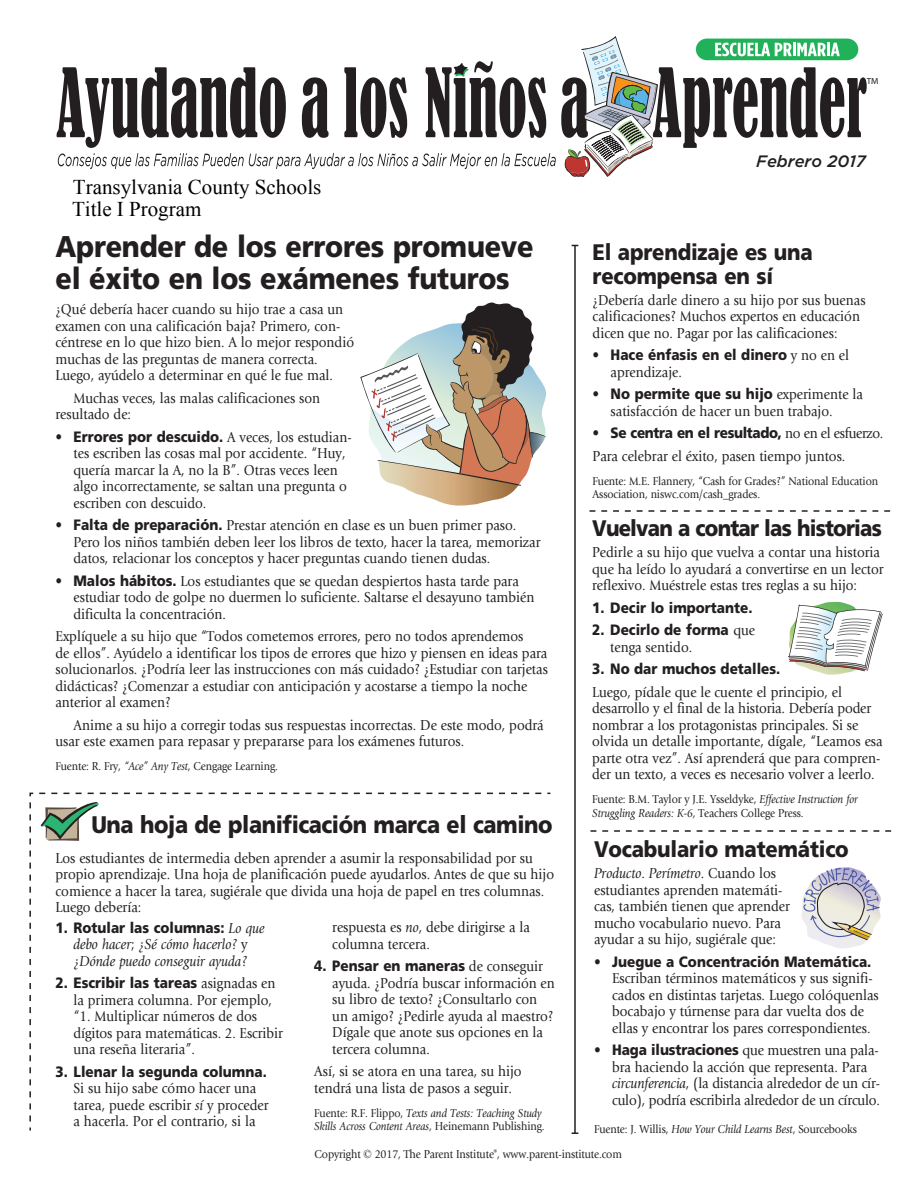
<style>
.page{position:relative;width:918px;height:1188px;background:#fff}
.page>*{position:absolute;margin:0;border:0;box-sizing:border-box;transform-origin:0 0}
.Heading_Large{font:900 30px/31.5px "Frutiger LT Std";letter-spacing:-.01em;color:#231f20;scale:.9 1}
.Heading_2{font:900 24px "Frutiger LT Std";letter-spacing:-.02em;color:#231f20;scale:.9 1}
.Heading_3{font:900 22.5px/24px "Frutiger LT Std";letter-spacing:-.01em;color:#231f20;scale:.9 1}
.Heading_3-2{font:900 22.5px "Frutiger LT Std";letter-spacing:-.04em;color:#231f20;scale:.9 1}
.t1{font:21px/21.8px "Times New Roman";color:#000}
.t2{font:italic 500 16.5px "Gotham";color:#231f20}
.Body_Text{font:15px/16.5px "Giovanni";color:#231f20;scale:.9 1}
.Bulleted_Text{font:15px/16.5px "Giovanni";color:#231f20;scale:.9 1}
.Bulleted_Text-2{font:900 15px/16.5px "Frutiger LT Std";color:#231f20;scale:.9 1}
.Bulleted_Text-3{font:italic 15px/16.5px "Giovanni";color:#231f20;text-align:center;scale:.9 1}
.Bulleted_Text-4{font:900 15px "Frutiger LT Std";letter-spacing:-.025em;color:#231f20;scale:.9 1}
.Source_Font{font:12px/13.5px "Giovanni";letter-spacing:-.01em;color:#231f20;scale:.9 1}
.Source_Font-2{font:italic 12px/13.5px "Giovanni";letter-spacing:-.01em;color:#231f20;scale:.9 1}
.t3{font:8.85px "Myriad Pro";color:#231f20}
.s1{font-family:"Frutiger LT Std";font-weight:900}
.s2{font-style:italic}
.s3{font-family:"Frutiger LT Std";font-weight:900;font-style:normal}
.s4{font-style:normal}
.s5{font-family:"Giovanni";font-weight:400}
.s6{font-family:"Times New Roman"}
</style>
<div class="page">
<hr style="left:574px;top:246px;width:2px;height:887px;background:#231f20">
<svg style="left:572px;top:1132px;width:6px;height:2px"></svg>
<svg style="left:590px;top:510px;width:300px;height:2px"></svg>
<svg style="left:591px;top:830px;width:300px;height:2px"></svg>
<svg style="left:29px;top:792px;width:522px;height:339px"></svg>
<svg style="left:41px;top:802px;width:58px;height:39px"></svg>
<svg style="left:57px;top:36px;width:810px;height:141px"></svg>
<svg style="left:788px;top:602px;width:95px;height:73px"></svg>
<svg style="left:801px;top:867px;width:80px;height:81px"></svg>
<svg style="left:360px;top:302px;width:186px;height:204px"></svg>
<p class="t3" style="left:867px;top:76px;width:13px">TM</p>
<h3 class="t1" style="left:72px;top:176px;width:251px">Transylvania County Schools<br>Title I Program</h3>
<p class="Heading_Large" style="left:56px;top:231px;width:533px">Aprender de los errores promueve el éxito en los exámenes futuros</p>
<p class="Body_Text" style="left:56px;top:301px;width:333px">¿Qué debería hacer cuando su hijo trae a casa un examen con una calificación baja? Primero, con&shy;céntrese en lo que hizo bien. A lo mejor respondió muchas de las preguntas de manera correcta.<br>Luego, ayúdelo a determinar en qué le fue mal.</p>
<p class="Body_Text" style="left:56px;top:390px;width:296px;text-indent:18px">Muchas veces, las malas calificaciones son resultado de:</p>
<p class="Bulleted_Text" style="left:74px;top:429px;width:311px;text-indent:-18px"><span class="s1">• Errores por descuido.</span> A veces, los estudian&shy;tes escriben las cosas mal por accidente. “Huy, quería marcar la A, no la B”. Otras veces leen algo incorrectamente, se saltan una pregunta o escriben con descuido.</p>
<p class="Bulleted_Text" style="left:74px;top:517px;width:520px;text-indent:-18px"><span class="s1">• Falta de preparación.</span> Prestar atención en clase es un buen primer paso.<br>Pero los niños también deben leer los libros de texto, hacer la tarea, memorizar datos, relacionar los conceptos y hacer preguntas cuando tienen dudas.</p>
<p class="Bulleted_Text" style="left:74px;top:573px;width:514px;text-indent:-18px"><span class="s1">• Malos hábitos.</span> Los estudiantes que se quedan despiertos hasta tarde para estudiar todo de golpe no duermen lo suficiente. Saltarse el desayuno también dificulta la concentración.</p>
<p class="Body_Text" style="left:56px;top:628px;width:549px">Explíquele a su hijo que “Todos cometemos errores, pero no todos aprendemos<br>de ellos”. Ayúdelo a identificar los tipos de errores que hizo y piensen en ideas para solucionarlos. ¿Podría leer las instrucciones con más cuidado? ¿Estudiar con tarjetas didácticas? ¿Comenzar a estudiar con anticipación y acostarse a tiempo la noche anterior al examen?</p>
<p class="Body_Text" style="left:56px;top:717px;width:544px;text-indent:18px">Anime a su hijo a corregir todas sus respuestas incorrectas. De este modo, podrá usar este examen para repasar y prepararse para los exámenes futuros.</p>
<p class="Source_Font" style="left:56px;top:760px;width:249px">Fuente: R. Fry, <span class="s2">“Ace” Any Test</span>, Cengage Learning.</p>
<p class="Heading_2" style="left:92px;top:810px;width:514px">Una hoja de planificación marca el camino</p>
<p class="Body_Text" style="left:56px;top:850px;width:556px">Los estudiantes de intermedia deben aprender a asumir la responsabilidad por su propio aprendizaje. Una hoja de planificación puede ayudarlos. Antes de que su hijo comience a hacer la tarea, sugiérale que divida una hoja de papel en tres columnas.<br>Luego debería:</p>
<p class="Bulleted_Text-3" style="left:56px;top:920px;width:234px"><span class="s3">1. Rotular las columnas:</span> Lo que debo hacer<span class="s4">;</span> ¿Sé cómo hacerlo? <span class="s4">y </span>¿Dónde puedo conseguir ayuda?</p>
<p class="Bulleted_Text" style="left:74px;top:975px;width:234px;text-indent:-18px"><span class="s1">2. Escribir las tareas</span> asignadas en la primera columna. Por ejemplo, “1. Multiplicar números de dos dígitos para matemáticas. 2. Escribir una reseña literaria”.</p>
<p class="Bulleted_Text" style="left:74px;top:1064px;width:218px;text-indent:-18px"><span class="s1">3. Llenar la segunda columna.<br></span>Si su hijo sabe cómo hacer una tarea, puede escribir <span class="s2">sí</span> y proceder a hacerla. Por el contrario, si la</p>
<p class="Bulleted_Text" style="left:332px;top:919px;width:221px">respuesta es <span class="s2">no</span>, debe dirigirse a la columna tercera.</p>
<p class="Bulleted_Text" style="left:332px;top:958px;width:249px;text-indent:-18px"><span class="s1">4. Pensar en maneras</span> de conseguir ayuda. ¿Podría buscar información en su libro de texto? ¿Consultarlo con un amigo? ¿Pedirle ayuda al maestro?<br>Dígale que anote sus opciones en la tercera columna.</p>
<p class="Body_Text" style="left:314px;top:1063px;width:232px">Así, si se atora en una tarea, su hijo tendrá una lista de pasos a seguir.</p>
<p class="Source_Font-2" style="left:314px;top:1106px;width:257px"><span class="s4">Fuente: R.F. Flippo,</span> Texts and Tests: Teaching Study<br>Skills Across Content Areas<span class="s4">, Heinemann Publishing.</span></p>
<p class="t2" style="left:756px;top:150px;width:111px">Febrero 2017</p>
<p class="Heading_3" style="left:593px;top:240px;width:246px">El aprendizaje es una recompensa en sí</p>
<p class="Body_Text" style="left:593px;top:292px;width:305px">¿Debería darle dinero a su hijo por sus buenas calificaciones? Muchos expertos en educación dicen que no. Pagar por las calificaciones:</p>
<p class="Bulleted_Text-2" style="left:611px;top:347px;width:267px;text-indent:-18px">• Hace énfasis en el dinero <span class="s5">y no en el aprendizaje.</span></p>
<p class="Bulleted_Text" style="left:611px;top:386px;width:282px;text-indent:-18px"><span class="s1">• No permite que su hijo</span> experimente la satisfacción de hacer un buen trabajo.</p>
<p class="Bulleted_Text-4" style="left:593px;top:424px;width:324px">• Se centra en el resultado, <span class="s5">no en el esfuerzo.</span></p>
<p class="Body_Text" style="left:593px;top:448px;width:282px">Para celebrar el éxito, pasen tiempo juntos.</p>
<p class="Source_Font" style="left:593px;top:474px;width:319px">Fuente: M.E. Flannery, “Cash for Grades?” National Education<br>Association, niswc.com/cash_grades.</p>
<p class="Heading_3-2" style="left:592px;top:515px;width:323px">Vuelvan a contar las historias</p>
<p class="Body_Text" style="left:592px;top:544px;width:325px">Pedirle a su hijo que vuelva a contar una historia que ha leído lo ayudará a convertirse en un lector reflexivo. Muéstrele estas tres reglas a su hijo:</p>
<p class="Bulleted_Text-2" style="left:592px;top:599px;width:180px">1. Decir lo importante.</p>
<p class="Bulleted_Text-2" style="left:610px;top:622px;width:163px;text-indent:-18px">2. Decirlo de forma <span class="s5">que tenga sentido.</span></p>
<p class="Bulleted_Text-2" style="left:592px;top:661px;width:211px">3. No dar muchos detalles.</p>
<p class="Body_Text" style="left:592px;top:684px;width:324px">Luego, pídale que le cuente el principio, el desarrollo y el final de la historia. Debería poder nombrar a los protagonistas principales. Si se olvida un detalle importante, dígale, “Leamos esa parte otra vez”. Así aprenderá que para compren&shy;der un texto, a veces es necesario volver a leerlo.</p>
<p class="Source_Font" style="left:592px;top:793px;width:297px">Fuente: B.M. Taylor y J.E. Ysseldyke, <span class="s2">Effective Instruction for<br>Struggling Readers: K-6</span>, Teachers College Press.</p>
<p class="Heading_3" style="left:594px;top:837px;width:284px">Vocabulario matemático</p>
<p class="Body_Text" style="left:594px;top:865px;width:219px"><span class="s2">Producto</span>. <span class="s2">Perímetro</span>. Cuando los estudiantes aprenden matemáti&shy;cas, también tienen que aprender mucho vocabulario nuevo. Para ayudar a su hijo, sugiérale que:</p>
<p class="Bulleted_Text" style="left:612px;top:954px;width:298px;text-indent:-18px"><span class="s1">• Juegue a Concentración Matemática.<br></span>Escriban términos matemáticos y sus signifi&shy;cados en distintas tarjetas. Luego colóquenlas bocabajo y túrnense para dar vuelta dos de ellas y encontrar los pares correspondientes.</p>
<p class="Bulleted_Text" style="left:612px;top:1042px;width:299px;text-indent:-18px"><span class="s1">• Haga ilustraciones</span> que muestren una pala&shy;bra haciendo la acción que representa. Para <span class="s2">circunferencia</span>, (la distancia alrededor de un cír&shy;culo), podría escribirla alrededor de un círculo.</p>
<p class="Source_Font" style="left:594px;top:1123px;width:293px">Fuente: J. Willis, <span class="s2">How Your Child Learns Best</span>, Sourcebooks</p>
<p class="Source_Font" style="left:315px;top:1148px;width:343px">Copyright <span class="s6">©</span> 2017, The Parent Institute<sup>®</sup>, www.parent-institute.com</p>
</div>
